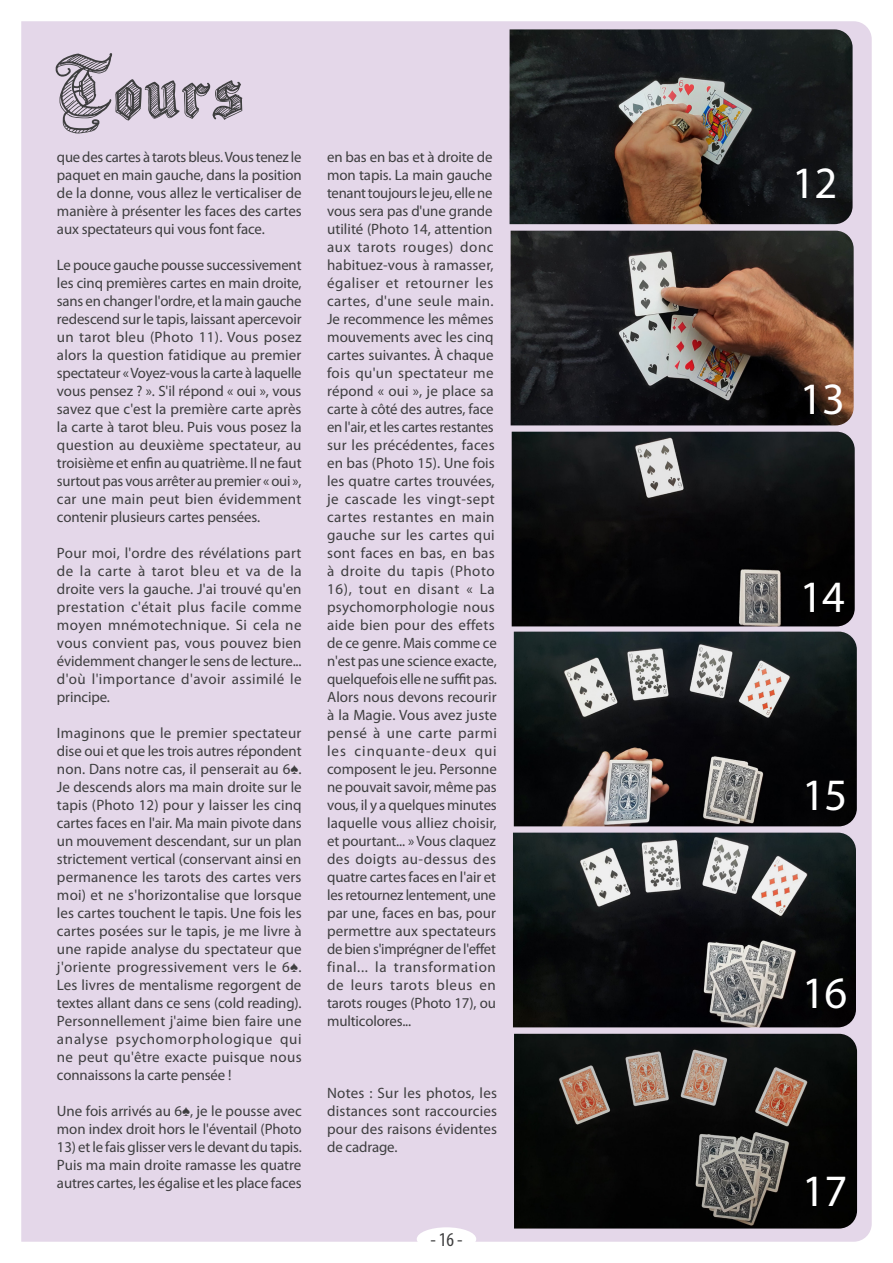
<style>
.page{position:relative;width:893px;height:1263px;background:#fff}
.page>*{position:absolute;margin:0;border:0;box-sizing:border-box;transform-origin:0 0}
.Titre_Gothique{font:90px "Sketch Gothic School";color:#3e3e3f}
.Sous_sous_titre{font:45px "Myriad Pro";color:#fff}
.t1{font:condensed 19.65px "Myriad Pro";color:#3e3e3f}
.corps_de_texte{font:15px/18px "Myriad Pro";color:#3e3e3f;text-align:justify}
.s1{font-family:"Times New Roman"}
</style>
<div class="page">
<div style="left:21px;top:21px;width:851px;height:1221px;background:#e4d7e9"></div>
<div style="left:417px;top:1227px;width:59px;height:24px;background:#fff;border-radius:50%"></div>
<img style="left:514px;top:632px;width:343px;height:194px">
<img style="left:511px;top:231px;width:343px;height:194px">
<img style="left:510px;top:29px;width:343px;height:195px">
<img style="left:512px;top:432px;width:343px;height:194px">
<img style="left:513px;top:833px;width:343px;height:194px">
<img style="left:514px;top:1034px;width:343px;height:194px">
<p class="Titre_Gothique" style="left:54px;top:41px;width:191px">Tours</p>
<p class="corps_de_texte" style="left:57px;top:148px;width:246px">que des cartes à tarots bleus. Vous tenez le paquet en main gauche, dans la position de la donne, vous allez le verticaliser de manière à présenter les faces des cartes aux spectateurs qui vous font face.</p>
<p class="corps_de_texte" style="left:57px;top:256px;width:246px">Le pouce gauche pousse successivement les cinq premières cartes en main droite, sans en changer l'ordre, et la main gauche redescend sur le tapis, laissant apercevoir un tarot bleu (Photo 11). Vous posez alors la question fatidique au premier spectateur « Voyez-vous la carte à laquelle vous pensez ? ». S'il répond « oui », vous savez que c'est la première carte après la carte à tarot bleu. Puis vous posez la question au deuxième spectateur, au troisième et enfin au quatrième. Il ne faut surtout pas vous arrêter au premier « oui », car une main peut bien évidemment contenir plusieurs cartes pensées.</p>
<p class="corps_de_texte" style="left:57px;top:544px;width:246px">Pour moi, l'ordre des révélations part de la carte à tarot bleu et va de la droite vers la gauche. J'ai trouvé qu'en prestation c'était plus facile comme moyen mnémotechnique. Si cela ne vous convient pas, vous pouvez bien évidemment changer le sens de lecture... d'où l'importance d'avoir assimilé le principe.</p>
<p class="corps_de_texte" style="left:57px;top:724px;width:246px">Imaginons que le premier spectateur dise oui et que les trois autres répondent non. Dans notre cas, il penserait au 6<span class="s1">♠</span>.<br>Je descends alors ma main droite sur le tapis (Photo 12) pour y laisser les cinq cartes faces en l'air. Ma main pivote dans un mouvement descendant, sur un plan strictement vertical (conservant ainsi en permanence les tarots des cartes vers moi) et ne s'horizontalise que lorsque les cartes touchent le tapis. Une fois les cartes posées sur le tapis, je me livre à une rapide analyse du spectateur que j'oriente progressivement vers le 6<span class="s1">♠</span>.<br>Les livres de mentalisme regorgent de textes allant dans ce sens (cold reading).<br>Personnellement j'aime bien faire une analyse psychomorphologique qui ne peut qu'être exacte puisque nous connaissons la carte pensée !</p>
<p class="corps_de_texte" style="left:57px;top:1102px;width:246px">Une fois arrivés au 6<span class="s1">♠</span>, je le pousse avec mon index droit hors le l'éventail (Photo</p>
<p class="corps_de_texte" style="left:57px;top:1138px;width:246px">13) et le fais glisser vers le devant du tapis.<br>Puis ma main droite ramasse les quatre autres cartes, les égalise et les place faces</p>
<p class="corps_de_texte" style="left:327px;top:148px;width:171px;text-align:left">en bas en bas et à droite de mon tapis. La main gauche tenant toujours le jeu, elle ne vous sera pas d'une grande utilité (Photo 14, attention aux tarots rouges) donc habituez-vous à ramasser, égaliser et retourner les cartes, d'une seule main.<br>Je recommence les mêmes mouvements avec les cinq cartes suivantes. À chaque fois qu'un spectateur me répond « oui », je place sa carte à côté des autres, face en l'air, et les cartes restantes sur les précédentes, faces en bas (Photo 15). Une fois les quatre cartes trouvées, je cascade les vingt-sept cartes restantes en main gauche sur les cartes qui sont faces en bas, en bas à droite du tapis (Photo<br>16), tout en disant « La psychomorphologie nous aide bien pour des effets de ce genre. Mais comme ce n'est pas une science exacte, quelquefois elle ne suffit pas.<br>Alors nous devons recourir à la Magie. Vous avez juste pensé à une carte parmi les cinquante-deux qui composent le jeu. Personne ne pouvait savoir, même pas vous, il y a quelques minutes laquelle vous alliez choisir, et pourtant... » Vous claquez des doigts au-dessus des quatre cartes faces en l'air et les retournez lentement, une par une, faces en bas, pour permettre aux spectateurs de bien s'imprégner de l'effet final... la transformation de leurs tarots bleus en tarots rouges (Photo 17), ou multicolores...</p>
<p class="corps_de_texte" style="left:327px;top:1084px;width:171px">Notes : Sur les photos, les distances sont raccourcies pour des raisons évidentes de cadrage.</p>
<h3 class="t1" style="left:430px;top:1228px;width:34px">- 16 -</h3>
<p class="Sous_sous_titre" style="left:792px;top:155px;width:47px">12</p>
<p class="Sous_sous_titre" style="left:800px;top:371px;width:47px">13</p>
<p class="Sous_sous_titre" style="left:800px;top:569px;width:47px">14</p>
<p class="Sous_sous_titre" style="left:802px;top:767px;width:47px">15</p>
<p class="Sous_sous_titre" style="left:802px;top:965px;width:47px">16</p>
<p class="Sous_sous_titre" style="left:802px;top:1163px;width:47px">17</p>
</div>
